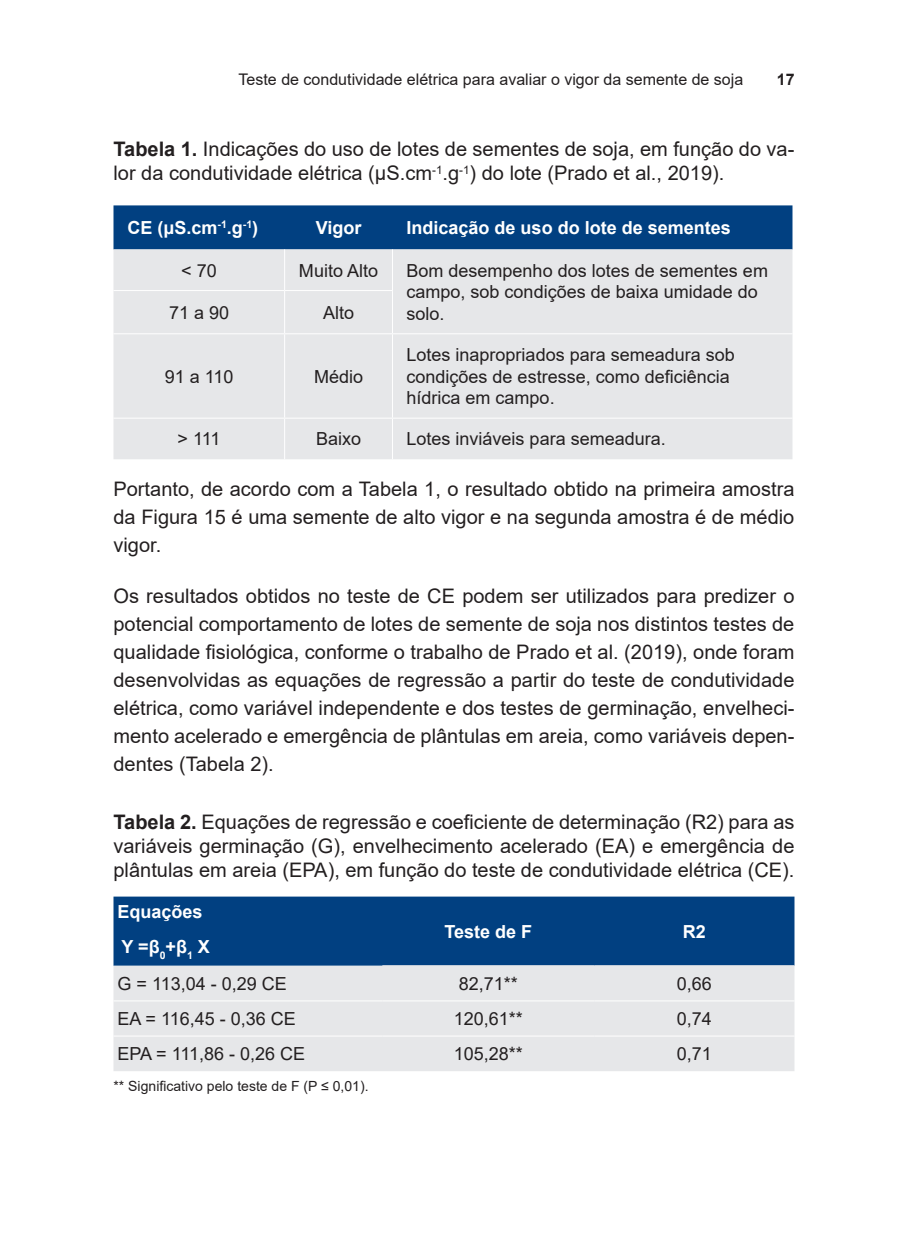
<style>
.page{position:relative;width:908px;height:1248px;background:#fff}
.page>*{position:absolute;margin:0;border:0;box-sizing:border-box;transform-origin:0 0}
.MIOLO{font:20px/28px "Arial";color:#231f20;text-align:justify}
.TABELA_TITULO{font:20px/24px "Arial";color:#231f20}
.TABELA_MIOLO{font:18px/21.6px "Arial";color:#231f20}
.TABELA_CABECA{font:700 18px "Arial";color:#fff}
.t1{font:16px "Arial";color:#231f20}
.t2{font:700 16px "Arial";color:#231f20}
.TABELA_FONTE{font:14px "Arial";color:#231f20}
.s1{font-weight:700}
</style>
<div class="page">
<div style="left:113px;top:205px;width:679px;height:44px;background:#014081"></div>
<div style="left:113px;top:249px;width:679px;height:210px;background:#e6e7e9"></div>
<hr style="left:284px;top:249px;width:1px;height:41px;background:#fff">
<hr style="left:392px;top:249px;width:1px;height:41px;background:#fff">
<hr style="left:113px;top:290px;width:171px;height:1px;background:#fff">
<hr style="left:284px;top:290px;width:109px;height:1px;background:#fff">
<hr style="left:284px;top:291px;width:1px;height:42px;background:#fff">
<hr style="left:392px;top:291px;width:1px;height:42px;background:#fff">
<hr style="left:113px;top:333px;width:171px;height:1px;background:#fff">
<hr style="left:284px;top:333px;width:108px;height:1px;background:#fff">
<hr style="left:284px;top:334px;width:1px;height:83px;background:#fff">
<hr style="left:392px;top:333px;width:400px;height:1px;background:#fff">
<hr style="left:392px;top:334px;width:1px;height:83px;background:#fff">
<hr style="left:113px;top:417px;width:171px;height:1px;background:#fff">
<hr style="left:284px;top:417px;width:108px;height:1px;background:#fff">
<hr style="left:284px;top:418px;width:1px;height:41px;background:#fff">
<hr style="left:392px;top:417px;width:400px;height:1px;background:#fff">
<hr style="left:392px;top:418px;width:1px;height:41px;background:#fff">
<div style="left:113px;top:896px;width:681px;height:69px;background:#014081"></div>
<div style="left:113px;top:965px;width:681px;height:106px;background:#e6e7e9"></div>
<hr style="left:382px;top:965px;width:212px;height:1px;background:#e6e7e9">
<hr style="left:594px;top:965px;width:200px;height:1px;background:#e6e7e9">
<hr style="left:113px;top:1000px;width:269px;height:1px;background:#fff">
<hr style="left:382px;top:1000px;width:212px;height:1px;background:#fff">
<hr style="left:594px;top:1000px;width:200px;height:1px;background:#fff">
<hr style="left:113px;top:1035px;width:269px;height:1px;background:#fff">
<hr style="left:382px;top:1035px;width:212px;height:1px;background:#fff">
<hr style="left:594px;top:1035px;width:200px;height:1px;background:#fff">
<p class="t1" style="left:238px;top:68px;width:506px">Teste de condutividade elétrica para avaliar o vigor da semente de soja</p>
<p class="t2" style="left:776px;top:68px;width:19px">17</p>
<p class="TABELA_TITULO" style="left:113px;top:137px;width:682px"><span class="s1">Tabela 1.</span> Indicações do uso de lotes de sementes de soja, em função do va&shy;lor da condutividade elétrica (μS.cm<sup>-1</sup>.g<sup>-1</sup>) do lote (Prado et al., 2019).</p>
<p class="TABELA_CABECA" style="left:127px;top:215px;width:132px">CE (μS.cm<sup>-1</sup>.g<sup>-1</sup>)</p>
<p class="TABELA_CABECA" style="left:315px;top:215px;width:47px">Vigor</p>
<p class="TABELA_CABECA" style="left:406px;top:215px;width:326px">Indicação de uso do lote de sementes</p>
<p class="TABELA_MIOLO" style="left:181px;top:259px;width:37px">&lt; 70</p>
<p class="TABELA_MIOLO" style="left:299px;top:259px;width:81px">Muito Alto</p>
<p class="TABELA_MIOLO" style="left:406px;top:259px;width:363px">Bom desempenho dos lotes de sementes em campo, sob condições de baixa umidade do</p>
<p class="TABELA_MIOLO" style="left:169px;top:301px;width:62px">71 a 90</p>
<p class="TABELA_MIOLO" style="left:323px;top:301px;width:33px">Alto</p>
<p class="TABELA_MIOLO" style="left:406px;top:302px;width:40px">solo.</p>
<p class="TABELA_MIOLO" style="left:165px;top:365px;width:70px">91 a 110</p>
<p class="TABELA_MIOLO" style="left:314px;top:365px;width:51px">Médio</p>
<p class="TABELA_MIOLO" style="left:406px;top:343px;width:330px">Lotes inapropriados para semeadura sob condições de estresse, como deficiência hídrica em campo.</p>
<p class="TABELA_MIOLO" style="left:177px;top:428px;width:44px">&gt; 111</p>
<p class="TABELA_MIOLO" style="left:316px;top:428px;width:47px">Baixo</p>
<p class="TABELA_MIOLO" style="left:406px;top:428px;width:261px">Lotes inviáveis para semeadura.</p>
<p class="MIOLO" style="left:113px;top:475px;width:682px">Portanto, de acordo com a Tabela 1, o resultado obtido na primeira amostra da Figura 15 é uma semente de alto vigor e na segunda amostra é de médio vigor.</p>
<p class="MIOLO" style="left:113px;top:582px;width:682px">Os resultados obtidos no teste de CE podem ser utilizados para predizer o potencial comportamento de lotes de semente de soja nos distintos testes de qualidade fisiológica, conforme o trabalho de Prado et al. (2019), onde foram desenvolvidas as equações de regressão a partir do teste de condutividade elétrica, como variável independente e dos testes de germinação, envelheci&shy;mento acelerado e emergência de plântulas em areia, como variáveis depen&shy;dentes (Tabela 2).</p>
<p class="TABELA_TITULO" style="left:113px;top:810px;width:682px;text-align:justify"><span class="s1">Tabela 2.</span> Equações de regressão e coeficiente de determinação (R2) para as variáveis germinação (G), envelhecimento acelerado (EA) e emergência de plântulas em areia (EPA), em função do teste de condutividade elétrica (CE).</p>
<p class="TABELA_CABECA" style="left:117px;top:899px;width:87px">Equações</p>
<p class="TABELA_CABECA" style="left:444px;top:918px;width:89px">Teste de F</p>
<p class="TABELA_CABECA" style="left:682px;top:918px;width:25px">R2</p>
<p class="TABELA_CABECA" style="left:121px;top:933px;width:90px">Y =β<sub>0</sub>+β<sub>1</sub> X</p>
<p class="TABELA_MIOLO" style="left:117px;top:972px;width:171px">G = 113,04 - 0,29 CE</p>
<p class="TABELA_MIOLO" style="left:458px;top:972px;width:61px">82,71**</p>
<p class="TABELA_MIOLO" style="left:676px;top:972px;width:37px">0,66</p>
<p class="TABELA_MIOLO" style="left:117px;top:1007px;width:180px">EA = 116,45 - 0,36 CE</p>
<p class="TABELA_MIOLO" style="left:453px;top:1007px;width:71px">120,61**</p>
<p class="TABELA_MIOLO" style="left:676px;top:1007px;width:37px">0,74</p>
<p class="TABELA_MIOLO" style="left:117px;top:1042px;width:189px">EPA = 111,86 - 0,26 CE</p>
<p class="TABELA_MIOLO" style="left:453px;top:1042px;width:71px">105,28**</p>
<p class="TABELA_MIOLO" style="left:676px;top:1042px;width:37px">0,71</p>
<p class="TABELA_FONTE" style="left:113px;top:1076px;width:256px">** Significativo pelo teste de F (P ≤ 0,01).</p>
</div>
